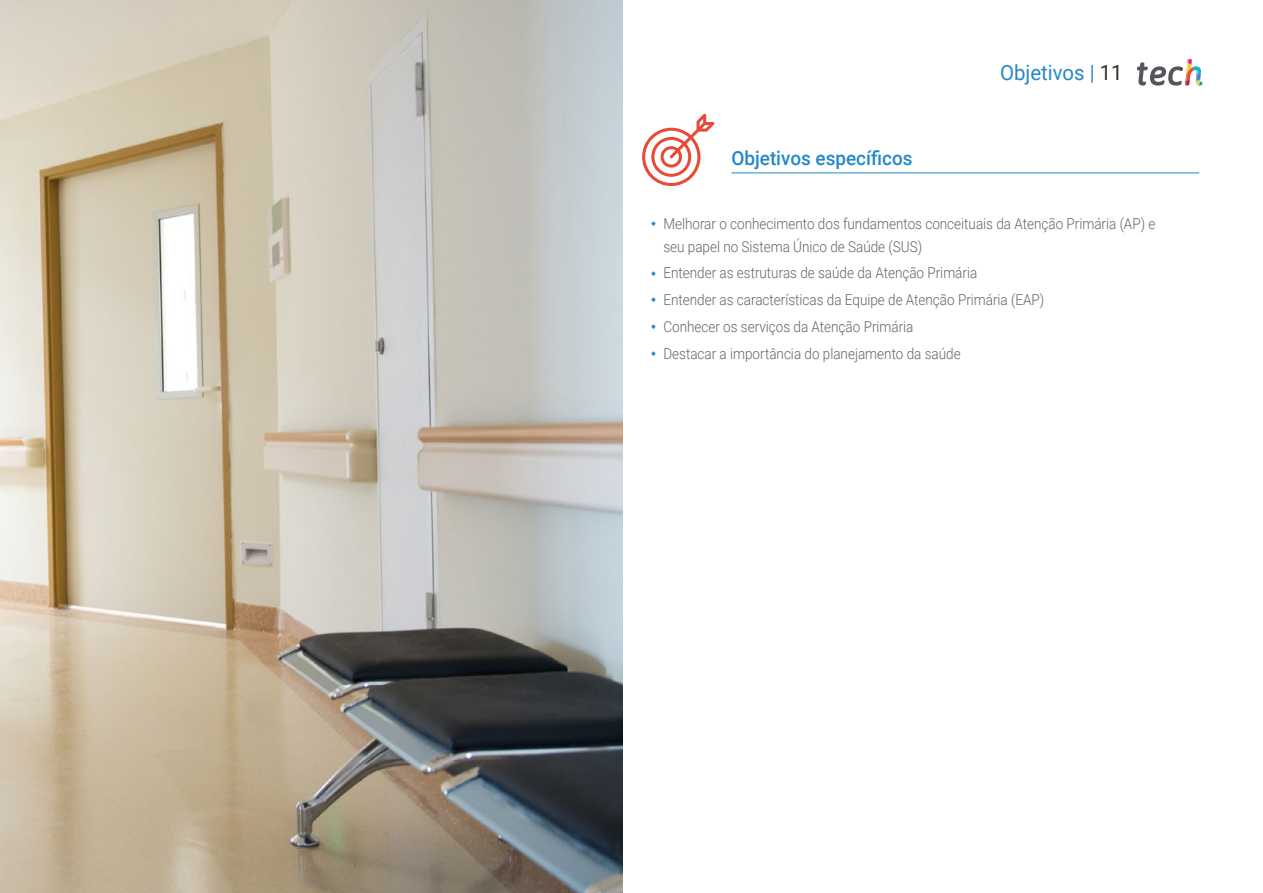
<style>
.page{position:relative;width:1263px;height:893px;background:#fff}
.page>*{position:absolute;margin:0;border:0;box-sizing:border-box;transform-origin:0 0}
.t1{font:21px "Roboto";color:#2488c9}
.t2{font:500 19.5px "Roboto";color:#2488c9}
.t3{font:300 15px/26.7px "Roboto";color:#61646a;scale:.9 1}
.s1{color:#312e20}
</style>
<div class="page">
<img style="left:0;top:0;width:623px;height:893px">
<svg style="left:1137px;top:59px;width:65px;height:27px"></svg>
<svg style="left:642px;top:114px;width:72px;height:72px"></svg>
<hr style="left:731px;top:173px;width:468px;height:1px;background:#2488c9">
<h2 class="t2" style="left:731px;top:144px;width:183px">Objetivos específicos</h2>
<h1 class="t1" style="left:1000px;top:57px;width:124px">Objetivos | <span class="s1">11</span></h1>
<p class="t3" style="left:663px;top:212px;width:548px;line-height:22.5px">Melhorar o conhecimento dos fundamentos conceituais da Atenção Primária (AP) e seu papel no Sistema Único de Saúde (SUS)</p>
<p class="t3" style="left:663px;top:259px;width:425px">Entender as estruturas de saúde da Atenção Primária<br>Entender as características da Equipe de Atenção Primária (EAP)<br>Conhecer os serviços da Atenção Primária<br>Destacar a importância do planejamento da saúde</p>
</div>
